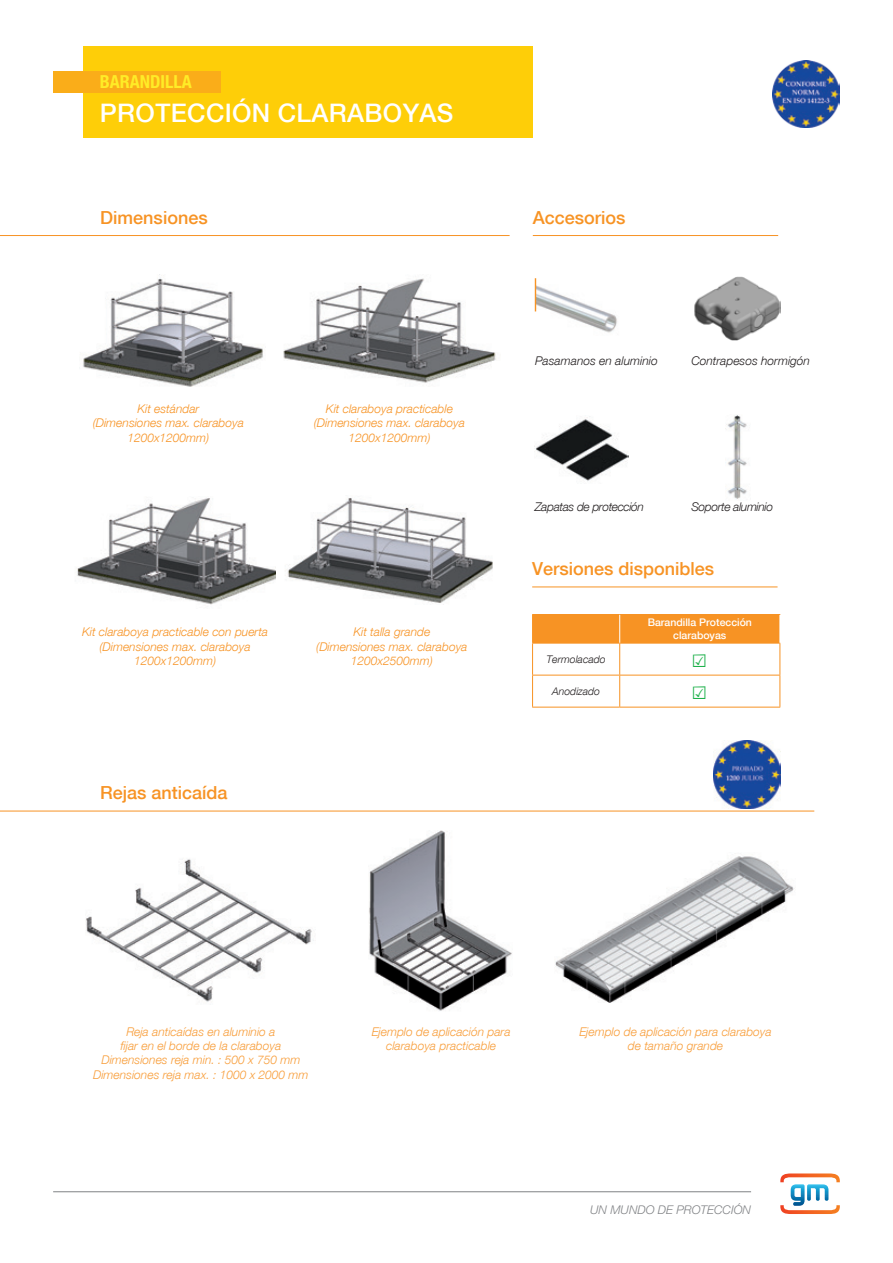
<style>
.page{position:relative;width:893px;height:1263px;background:#fff}
.page>*{position:absolute;margin:0;border:0;box-sizing:border-box;transform-origin:0 0}
.t1{font:500 28.5px "Helvetica Neue";letter-spacing:.015em;color:#fff}
.t2{font:500 25.5px "Helvetica Neue";letter-spacing:.015em;color:#fff}
.t3{font:500 18px "Helvetica Neue";color:#f79324}
.t4{font:700 condensed 18px "Helvetica Neue LT Std";color:#ffec27}
.t5{font:italic 300 12px/14.4px "Helvetica Neue";color:#f79324;text-align:center}
.t6{font:italic 300 12px "Helvetica Neue";color:#f89d39}
.t7{font:italic 300 12px "Helvetica Neue";color:#231f20}
.t8{font:italic 300 12px "Helvetica Neue";letter-spacing:-.03em;color:#231f20}
.t9{font:italic 300 12px "Helvetica Neue LT Std";color:#808285}
.t10{font:500 10.5px "Helvetica Neue";color:#fff}
.t11{font:italic 300 10.5px "Helvetica Neue";color:#231f20}
</style>
<div class="page">
<svg style="left:780px;top:1173px;width:60px;height:41px"></svg>
<hr style="left:53px;top:1191px;width:698px;height:1px;background:#808285">
<div style="left:83px;top:47px;width:450px;height:91px;background:#fece08"></div>
<img style="left:772px;top:60px;width:68px;height:68px">
<img style="left:713px;top:741px;width:67px;height:67px">
<img style="left:83px;top:277px;width:180px;height:110px">
<img style="left:77px;top:498px;width:199px;height:107px">
<img style="left:283px;top:278px;width:213px;height:105px">
<img style="left:285px;top:498px;width:208px;height:107px">
<hr style="left:0;top:811px;width:814px;height:1px;background:#f79324">
<hr style="left:532px;top:643px;width:1px;height:32px;background:#f79324">
<hr style="left:619px;top:643px;width:1px;height:32px;background:#f79324">
<hr style="left:779px;top:643px;width:1px;height:32px;background:#f79324">
<hr style="left:532px;top:675px;width:88px;height:1px;background:#f79324">
<hr style="left:532px;top:675px;width:1px;height:32px;background:#f79324">
<hr style="left:620px;top:675px;width:160px;height:1px;background:#f79324">
<hr style="left:619px;top:675px;width:1px;height:32px;background:#f79324">
<hr style="left:779px;top:675px;width:1px;height:32px;background:#f79324">
<hr style="left:532px;top:707px;width:88px;height:1px;background:#f79324">
<hr style="left:620px;top:707px;width:160px;height:1px;background:#f79324">
<hr style="left:532px;top:643px;width:88px;height:1px;background:#f79324">
<hr style="left:620px;top:643px;width:160px;height:1px;background:#f79324">
<div style="left:532px;top:614px;width:248px;height:29px;background:#f79324"></div>
<img style="left:535px;top:278px;width:82px;height:55px">
<hr style="left:535px;top:278px;width:1px;height:33px;background:#f79324">
<img style="left:535px;top:416px;width:94px;height:65px">
<img style="left:725px;top:415px;width:22px;height:84px">
<img style="left:694px;top:276px;width:86px;height:64px">
<hr style="left:0;top:235px;width:510px;height:1px;background:#f79324">
<hr style="left:533px;top:235px;width:245px;height:1px;background:#f79324">
<hr style="left:532px;top:586px;width:245px;height:1px;background:#f79324">
<img style="left:555px;top:856px;width:240px;height:146px">
<img style="left:369px;top:830px;width:143px;height:181px">
<img style="left:86px;top:859px;width:228px;height:143px">
<div style="left:53px;top:71px;width:167px;height:21px;background:#faad19"></div>
<p class="t4" style="left:100px;top:71px;width:94px">BARANDILLA</p>
<p class="t2" style="left:100px;top:98px;width:355px">PROTECCIÓN CLARABOYAS</p>
<p class="t1" style="left:100px;top:95px;width:483px">GARDE CORPS FIXE EN APPLIQUE</p>
<p class="t3" style="left:100px;top:206px;width:109px">Dimensiones</p>
<p class="t3" style="left:533px;top:206px;width:94px">Accesorios</p>
<p class="t5" style="left:137px;top:401px;width:64px">Kit estándar</p>
<p class="t5" style="left:93px;top:416px;width:153px">(Dimensiones max. claraboya<br>1200x1200mm)</p>
<p class="t5" style="left:314px;top:401px;width:153px">Kit claraboya practicable (Dimensiones max. claraboya<br>1200x1200mm)</p>
<p class="t7" style="left:535px;top:353px;width:124px">Pasamanos en aluminio</p>
<p class="t7" style="left:691px;top:353px;width:120px">Contrapesos hormigón</p>
<p class="t8" style="left:535px;top:500px;width:111px">Zapatas de protección</p>
<p class="t8" style="left:691px;top:500px;width:83px">Soporte aluminio</p>
<p class="t5" style="left:82px;top:624px;width:188px">Kit claraboya practicable con puerta</p>
<p class="t5" style="left:100px;top:639px;width:153px">(Dimensiones max. claraboya</p>
<p class="t5" style="left:134px;top:653px;width:84px">1200x1200mm)</p>
<p class="t3" style="left:100px;top:782px;width:129px">Rejas anticaída</p>
<p class="t5" style="left:353px;top:624px;width:78px">Kit talla grande</p>
<p class="t5" style="left:316px;top:639px;width:153px">(Dimensiones max. claraboya</p>
<p class="t5" style="left:351px;top:653px;width:84px">1200x2500mm)</p>
<p class="t3" style="left:532px;top:558px;width:184px">Versiones disponibles</p>
<p class="t11" style="left:546px;top:653px;width:61px">Termolacado</p>
<p class="t11" style="left:552px;top:685px;width:49px">Anodizado</p>
<p class="t10" style="left:648px;top:616px;width:106px">Barandilla Protección</p>
<p class="t10" style="left:673px;top:629px;width:55px">claraboyas</p>
<p class="t6" style="left:126px;top:1024px;width:151px">Reja anticaídas en aluminio a</p>
<p class="t6" style="left:121px;top:1038px;width:162px">fijar en el borde de la claraboya</p>
<p class="t6" style="left:101px;top:1053px;width:200px">Dimensiones reja min. : 500 x 750 mm</p>
<p class="t6" style="left:93px;top:1067px;width:217px">Dimensiones reja max. : 1000 x 2000 mm</p>
<p class="t6" style="left:372px;top:1024px;width:140px">Ejemplo de aplicación para</p>
<p class="t6" style="left:386px;top:1038px;width:112px">claraboya practicable</p>
<p class="t6" style="left:579px;top:1024px;width:194px">Ejemplo de aplicación para claraboya</p>
<p class="t6" style="left:628px;top:1038px;width:97px">de tamaño grande</p>
<p class="t9" style="left:590px;top:1203px;width:162px">UN MUNDO DE PROTECCIÓN</p>
</div>
